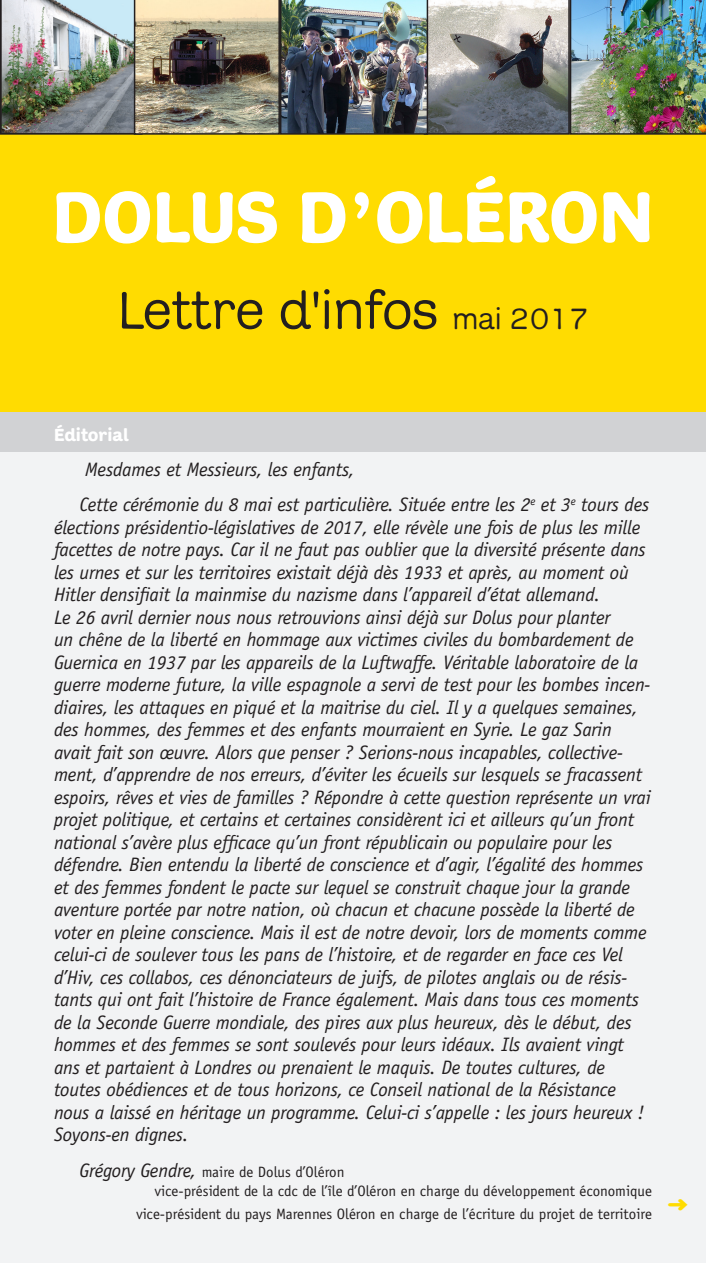
<style>
.page{position:relative;width:706px;height:1263px;background:#fff}
.page>*{position:absolute;margin:0;border:0;box-sizing:border-box;transform-origin:0 0}
.t1{font:700 73.5px "Adesso";color:#fff}
.t2{font:54px "Adesso";color:#231f20}
.txt_courant{font:italic 19.5px/22.5px "Officina Sans";letter-spacing:-.01em;color:#231f20}
.txt_courant-2{font:700 18px "Adesso";color:#fff}
.txt_courant-3{font:15px "Officina Sans";color:#231f20}
.s1{font-size:30px}
.s2{font-style:italic;font-size:19.5px}
</style>
<div class="page">
<div style="left:0;top:452px;width:706px;height:811px;background:#f2f3f4"></div>
<div style="left:0;top:0;width:706px;height:417px;background:#ffdc01"></div>
<div style="left:0;top:412px;width:706px;height:40px;background:#d1d2d4"></div>
<img style="left:0;top:0;width:706px;height:135px">
<p class="t1" style="left:52px;top:173px;width:603px">DOLUS D’OLÉRON</p>
<p class="t2" style="left:117px;top:279px;width:474px">Lettre d'infos <span class="s1">mai 2017</span></p>
<p class="txt_courant-2" style="left:54px;top:424px;width:76px">Éditorial</p>
<p class="txt_courant" style="left:85px;top:458px;width:271px">Mesdames et Messieurs, les enfants,</p>
<p class="txt_courant" style="left:54px;top:493px;width:598px;text-indent:26px">Cette cérémonie du 8 mai est particulière. Située entre les 2<sup>e</sup> et 3<sup>e</sup> tours des élections présidentio-législatives de 2017, elle révèle une fois de plus les mille facettes de notre pays. Car il ne faut pas oublier que la diversité présente dans les urnes et sur les territoires existait déjà dès 1933 et après, au moment où Hitler densifiait la mainmise du nazisme dans l’appareil d’état allemand.<br>Le 26 avril dernier nous nous retrouvions ainsi déjà sur Dolus pour planter<br>un chêne de la liberté en hommage aux victimes civiles du bombardement de Guernica en 1937 par les appareils de la Luftwaffe. Véritable laboratoire de la guerre moderne future, la ville espagnole a servi de test pour les bombes incen&shy;diaires, les attaques en piqué et la maitrise du ciel. Il y a quelques semaines, des hommes, des femmes et des enfants mourraient en Syrie. Le gaz Sarin avait fait son œuvre. Alors que penser ? Serions-nous incapables, collective&shy;ment, d’apprendre de nos erreurs, d’éviter les écueils sur lesquels se fracassent espoirs, rêves et vies de familles ? Répondre à cette question représente un vrai projet politique, et certains et certaines considèrent ici et ailleurs qu’un front national s’avère plus efficace qu’un front républicain ou populaire pour les défendre. Bien entendu la liberté de conscience et d’agir, l’égalité des hommes et des femmes fondent le pacte sur lequel se construit chaque jour la grande aventure portée par notre nation, où chacun et chacune possède la liberté de voter en pleine conscience. Mais il est de notre devoir, lors de moments comme celui-ci de soulever tous les pans de l’histoire, et de regarder en face ces Vel d’Hiv, ces collabos, ces dénonciateurs de juifs, de pilotes anglais ou de résis&shy;tants qui ont fait l’histoire de France également. Mais dans tous ces moments de la Seconde Guerre mondiale, des pires aux plus heureux, dès le début, des hommes et des femmes se sont soulevés pour leurs idéaux. Ils avaient vingt ans et partaient à Londres ou prenaient le maquis. De toutes cultures, de toutes obédiences et de tous horizons, ce Conseil national de la Résistance nous a laissé en héritage un programme. Celui-ci s’appelle : les jours heureux !<br>Soyons-en dignes.</p>
<p class="txt_courant-3" style="left:80px;top:1163px;width:266px"><span class="s2">Grégory Gendre,</span> maire de Dolus d’Oléron</p>
<p class="txt_courant-3" style="left:154px;top:1182px;width:499px">vice-président de la cdc de l’île d’Oléron en charge du développement économique</p>
<p class="txt_courant-3" style="left:136px;top:1205px;width:517px">vice-président du pays Marennes Oléron en charge de l’écriture du projet de territoire</p>
</div>
